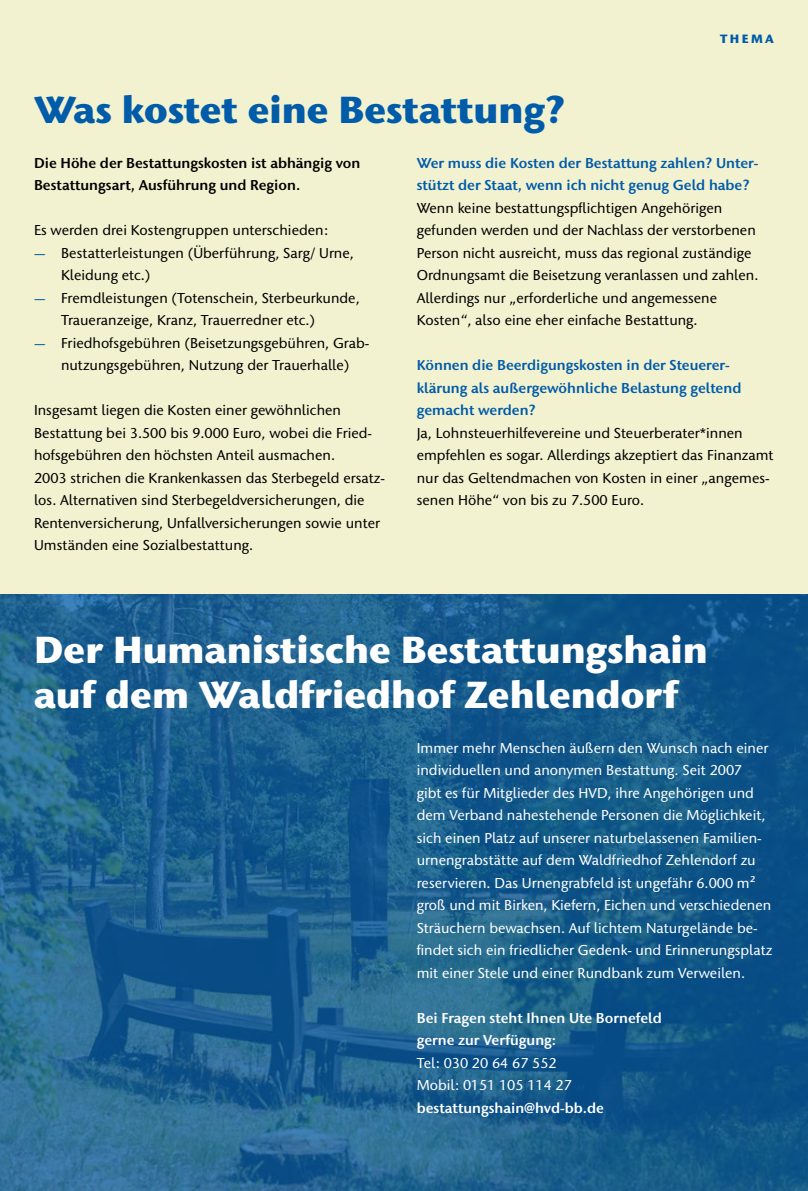
<style>
.page{position:relative;width:808px;height:1191px;background:#f3f2d0}
.page>*{position:absolute;margin:0;border:0;box-sizing:border-box;transform-origin:0 0}
.t1{font:700 37.5px/45px "Stone Humanist ITC Pro";color:#fff}
.t2{font:700 37.5px "Stone Humanist ITC Pro";color:#005ba9}
.t3{font:500 14.25px/22.5px "Stone Humanist ITC Pro";color:#000}
.t4{font:500 14.25px/22.5px "Stone Humanist ITC Pro";color:#fff}
.t5{font:600 14.25px/22.5px "Stone Humanist ITC Pro";color:#005ba9}
.t6{font:600 14.25px/22.5px "Stone Humanist ITC Pro";color:#000}
.t7{font:600 14.25px/22.5px "Stone Humanist ITC Pro";color:#fff}
.t8{font:700 12px "Stone Humanist ITC Pro";letter-spacing:.2em;color:#005ba9}
.s1{color:#005ba9}
</style>
<div class="page">
<img style="left:0;top:595px;width:808px;height:596px">
<h1 class="t2" style="left:34px;top:84px;width:533px">Was kostet eine Bestattung?</h1>
<p class="t8" style="left:720px;top:30px;width:55px">THEMA</p>
<p class="t6" style="left:34px;top:151px;width:328px">Die Höhe der Bestattungskosten ist abhängig von<br>Bestattungsart, Ausführung und Region.</p>
<p class="t3" style="left:34px;top:219px;width:296px">Es werden drei Kostengruppen unterschieden:</p>
<p class="t3" style="left:61px;top:241px;width:294px;text-indent:-27px"><span class="s1">—</span> Bestatterleistungen (Überführung, Sarg/ Urne,<br>Kleidung etc.)</p>
<p class="t3" style="left:61px;top:286px;width:300px;text-indent:-27px"><span class="s1">—</span> Fremdleistungen (Totenschein, Sterbeurkunde,<br>Traueranzeige, Kranz, Trauerredner etc.)</p>
<p class="t3" style="left:34px;top:331px;width:336px;text-align:center"><span class="s1">—</span> Friedhofsgebühren (Beisetzungsgebühren, Grab&shy;nutzungsgebühren, Nutzung der Trauerhalle)</p>
<p class="t3" style="left:34px;top:399px;width:353px">Insgesamt liegen die Kosten einer gewöhnlichen Bestattung bei 3.500 bis 9.000 Euro, wobei die Fried&shy;hofsgebühren den höchsten Anteil ausmachen.<br>2003 strichen die Krankenkassen das Sterbegeld ersatz&shy;los. Alternativen sind Sterbegeldversicherungen, die Rentenversicherung, Unfallversicherungen sowie unter Umständen eine Sozialbestattung.</p>
<p class="t5" style="left:417px;top:151px;width:343px">Wer muss die Kosten der Bestattung zahlen? Unter&shy;stützt der Staat, wenn ich nicht genug Geld habe?</p>
<p class="t3" style="left:417px;top:196px;width:343px">Wenn keine bestattungspflichtigen Angehörigen gefunden werden und der Nachlass der verstorbenen Person nicht ausreicht, muss das regional zuständige Ordnungsamt die Beisetzung veranlassen und zahlen.<br>Allerdings nur „erforderliche und angemessene Kosten“, also eine eher einfache Bestattung.</p>
<p class="t5" style="left:417px;top:354px;width:326px">Können die Beerdigungskosten in der Steuerer&shy;klärung als außergewöhnliche Belastung geltend gemacht werden?</p>
<p class="t3" style="left:417px;top:421px;width:358px">Ja, Lohnsteuerhilfevereine und Steuerberater*innen empfehlen es sogar. Allerdings akzeptiert das Finanzamt nur das Geltendmachen von Kosten in einer „angemes&shy;senen Höhe“ von bis zu 7.500 Euro.</p>
<h1 class="t1" style="left:34px;top:627px;width:675px">Der Humanistische Bestattungshain auf dem Waldfriedhof Zehlendorf</h1>
<p class="t4" style="left:417px;top:736px;width:357px">Immer mehr Menschen äußern den Wunsch nach einer individuellen und anonymen Bestattung. Seit 2007<br>gibt es für Mitglieder des HVD, ihre Angehörigen und dem Verband nahestehende Personen die Möglichkeit, sich einen Platz auf unserer naturbelassenen Familien&shy;urnengrabstätte auf dem Waldfriedhof Zehlendorf zu reservieren. Das Urnengrabfeld ist ungefähr 6.000 m² groß und mit Birken, Kiefern, Eichen und verschiedenen Sträuchern bewachsen. Auf lichtem Naturgelände be&shy;findet sich ein friedlicher Gedenk- und Erinnerungsplatz mit einer Stele und einer Rundbank zum Verweilen.</p>
<p class="t7" style="left:417px;top:1006px;width:247px">Bei Fragen steht Ihnen Ute Bornefeld gerne zur Verfügung:</p>
<p class="t4" style="left:417px;top:1051px;width:157px">Tel: 030 20 64 67 552<br>Mobil: 0151 105 114 27</p>
<p class="t7" style="left:417px;top:1096px;width:189px">bestattungshain@hvd-bb.de</p>
</div>
